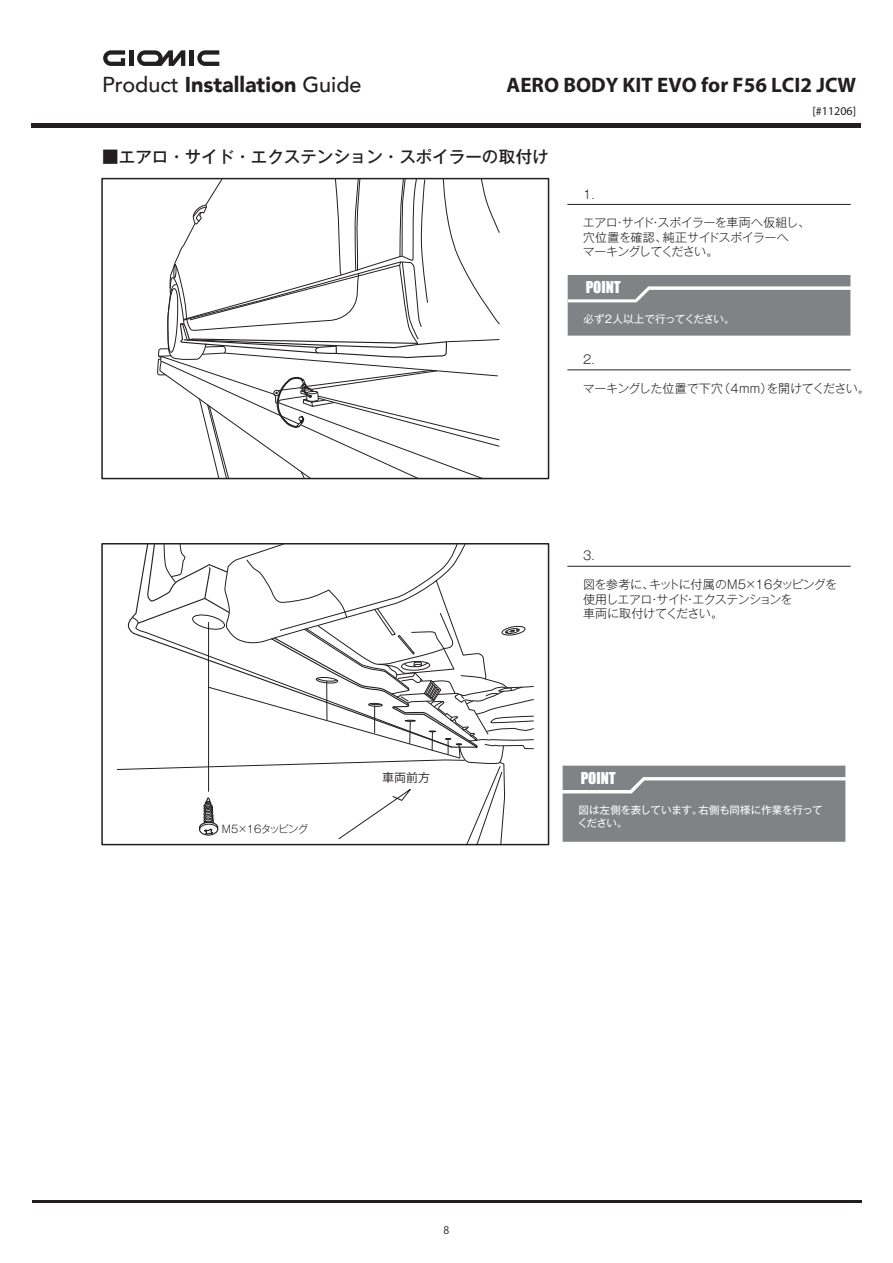
<style>
.page{position:relative;width:893px;height:1263px;background:#fff}
.page>*{position:absolute;margin:0;border:0;box-sizing:border-box;transform-origin:0 0}
.t1{font:500 21.6px "Avenir";color:#231f20}
.t2{font:700 21px "Myriad Pro";color:#231f20}
.t3{font:500 16.5px "Gothic MB101 Pro";color:#231f20}
.t4{font:15px "Impact";color:#fff}
.t5{font:300 12px/14.4px "Gothic MB101 Pro";letter-spacing:-.03em;color:#231f20}
.t6{font:300 12px/14.4px "Gothic MB101 Pro";letter-spacing:-.05em;color:#231f20}
.t7{font:12px "Myriad Pro";color:#231f20}
.t8{font:12px "Koz Go Pro";color:#231f20}
.t9{font:10.5px/13.5px "Gothic MB101 Pro";letter-spacing:-.03em;color:#fff}
.t10{font:10.5px "Gothic MB101 Pro";letter-spacing:.01em;color:#fff}
.t11{font:300 10.5px "Gothic MB101 Pro";letter-spacing:-.06em;color:#231f20}
.t12{font:10.5px "Koz Go Pr 6 N";color:#231f20}
.s1{font-weight:900}
</style>
<div class="page">
<hr style="left:32px;top:1200px;width:829px;height:2px;background:#231f20">
<div style="left:32px;top:123px;width:829px;height:5px;background:#231f20"></div>
<div style="left:129px;top:50px;width:5px;height:16px;background:#231f20"></div>
<hr style="left:190px;top:50px;width:4px;height:16px;background:#231f20">
<svg style="left:103px;top:50px;width:22px;height:16px"></svg>
<svg style="left:197px;top:50px;width:22px;height:16px"></svg>
<svg style="left:137px;top:50px;width:48px;height:16px"></svg>
<svg style="left:568px;top:275px;width:282px;height:61px;background:#87898c"></svg>
<hr style="left:568px;top:204px;width:282px;height:1px;background:#231f20">
<hr style="left:568px;top:370px;width:282px;height:1px;background:#231f20">
<svg style="left:157px;top:178px;width:343px;height:301px"></svg>
<div style="left:173px;top:264px;width:3px;height:14px;border:1px solid #231f20;border-radius:50%"></div>
<div style="left:563px;top:766px;width:282px;height:76px;background:#808285"></div>
<hr style="left:568px;top:566px;width:282px;height:1px;background:#231f20">
<svg style="left:117px;top:543px;width:417px;height:302px"></svg>
<h1 class="t1" style="left:102px;top:66px;width:261px">Product <span class="s1">Installation</span> Guide</h1>
<h2 class="t2" style="left:507px;top:71px;width:351px">AERO BODY KIT EVO for F56 LCI2 JCW</h2>
<p class="t7" style="left:813px;top:104px;width:45px">[#11206]</p>
<h3 class="t3" style="left:102px;top:143px;width:448px">■エアロ・サイド・エクステンション・スポイラーの取付け</h3>
<p class="t5" style="left:583px;top:185px;width:13px">1.</p>
<p class="t5" style="left:583px;top:214px;width:229px">エアロ・サイド・スポイラーを車両へ仮組し、穴位置を確認、純正サイドスポイラーへ<br>マーキングしてください。</p>
<p class="t4" style="left:586px;top:276px;width:37px">POINT</p>
<p class="t10" style="left:583px;top:310px;width:153px">必ず2人以上で行ってください。</p>
<p class="t5" style="left:583px;top:351px;width:13px">2.</p>
<p class="t5" style="left:583px;top:379px;width:289px">マーキングした位置で下穴（4mm）を開けてください。</p>
<p class="t11" style="left:222px;top:820px;width:88px">M5×16タッピング</p>
<p class="t8" style="left:382px;top:770px;width:49px">車両前方</p>
<p class="t5" style="left:583px;top:547px;width:13px">3.</p>
<p class="t6" style="left:583px;top:576px;width:255px">図を参考に、キットに付属のM5×16タッピングを使用しエアロ・サイド・エクステンションを<br>車両に取付けてください。</p>
<p class="t4" style="left:581px;top:766px;width:37px">POINT</p>
<p class="t9" style="left:577px;top:802px;width:246px">図は左側を表しています。右側も同様に作業を行ってください。</p>
<p class="t12" style="left:444px;top:1224px;width:7px">8</p>
</div>
